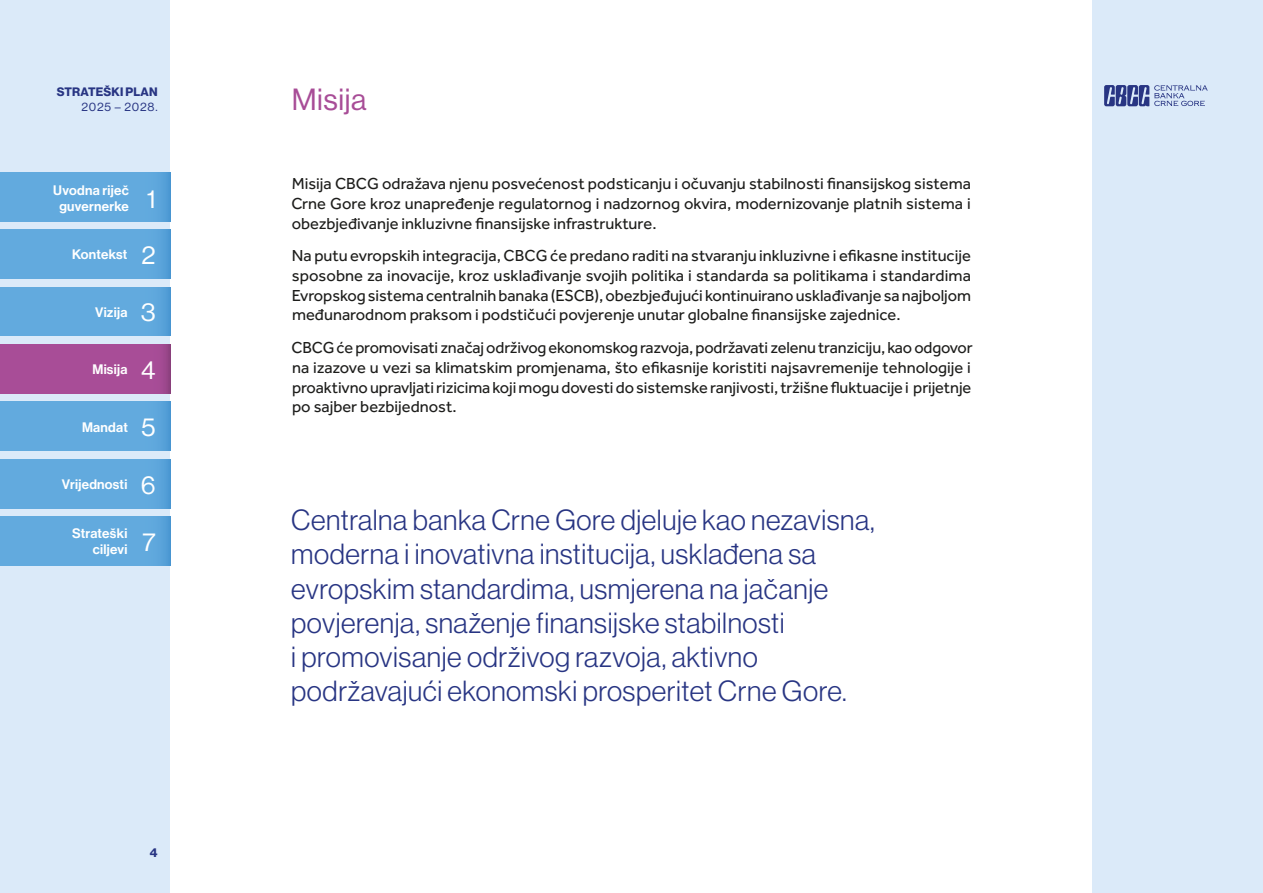
<style>
.page{position:relative;width:1263px;height:893px;background:#fff}
.page>*{position:absolute;margin:0;border:0;box-sizing:border-box;transform-origin:0 0}
.t1{font:30px "N Haas Grotesk DS Pro 55 Rg";letter-spacing:.02em;color:#a84d97}
.t2{font:28.5px/34.2px "N Haas Grotesk DS Pro 45 Lt";letter-spacing:.02em;color:#283583}
.t3{font:25.5px "N Haas Grotesk DS Pro 55 Rg";color:#fff}
.t4{font:16.5px/19.8px "Effra";color:#1d1d1b;text-align:justify}
.t5{font:13.5px/16.2px "N Haas Grotesk DS Pro 65 Md";letter-spacing:.02em;color:#fff;text-align:center}
.t6{font:12px "N Haas Grotesk DS Pro 75 Bd";letter-spacing:.015em;color:#283583}
.t7{font:12px "N Haas Grotesk DS Pro 55 Rg";letter-spacing:.07em;color:#283583}
.s1{font-family:"N Haas Grotesk DS Pro 55 Rg";font-size:25.5px}
</style>
<div class="page">
<div style="left:1093px;top:0;width:170px;height:893px;background:#dbeaf9"></div>
<div style="left:0;top:0;width:170px;height:893px;background:#dbeaf9"></div>
<div style="left:0;top:172px;width:170px;height:49px;background:#62aade"></div>
<div style="left:0;top:230px;width:170px;height:49px;background:#62aade"></div>
<div style="left:0;top:287px;width:170px;height:49px;background:#62aade"></div>
<div style="left:0;top:402px;width:170px;height:49px;background:#62aade"></div>
<div style="left:0;top:459px;width:170px;height:49px;background:#62aade"></div>
<div style="left:0;top:517px;width:170px;height:49px;background:#62aade"></div>
<svg style="left:1104px;top:85px;width:104px;height:21px"></svg>
<div style="left:0;top:344px;width:170px;height:49px;background:#a84d97"></div>
<p class="t6" style="left:57px;top:84px;width:102px">STRATEŠKI PLAN</p>
<p class="t7" style="left:81px;top:100px;width:78px">2025 – 2028.</p>
<p class="t5" style="left:53px;top:182px;width:77px">Uvodna riječ guvernerke</p>
<p class="t5" style="left:72px;top:247px;width:57px">Kontekst</p>
<p class="t5" style="left:95px;top:304px;width:34px">Vizija</p>
<h3 class="t3" style="left:147px;top:184px;width:10px">1</h3>
<h3 class="t3" style="left:141px;top:241px;width:16px">2</h3>
<h3 class="t3" style="left:141px;top:298px;width:16px">3</h3>
<p class="t5" style="left:92px;top:361px;width:65px">Misija <span class="s1">4</span></p>
<p class="t5" style="left:82px;top:419px;width:47px">Mandat</p>
<p class="t5" style="left:62px;top:476px;width:67px">Vrijednosti</p>
<p class="t5" style="left:72px;top:526px;width:57px;text-align:right">Strateški ciljevi</p>
<h3 class="t3" style="left:141px;top:413px;width:16px">5</h3>
<h3 class="t3" style="left:141px;top:470px;width:16px">6</h3>
<h3 class="t3" style="left:142px;top:528px;width:15px">7</h3>
<p class="t6" style="left:150px;top:846px;width:9px">4</p>
<h1 class="t1" style="left:292px;top:82px;width:76px">Misija</h1>
<p class="t4" style="left:291px;top:173px;width:681px">Misija CBCG odražava njenu posvećenost podsticanju i očuvanju stabilnosti finansijskog sistema Crne Gore kroz unapređenje regulatornog i nadzornog okvira, modernizovanje platnih sistema i obezbjeđivanje inkluzivne finansijske infrastrukture.</p>
<p class="t4" style="left:292px;top:245px;width:681px">Na putu evropskih integracija, CBCG će predano raditi na stvaranju inkluzivne i efikasne institucije sposobne za inovacije, kroz usklađivanje svojih politika i standarda sa politikama i standardima Evropskog sistema centralnih banaka (ESCB), obezbjeđujući kontinuirano usklađivanje sa najboljom međunarodnom praksom i podstičući povjerenje unutar globalne finansijske zajednice.</p>
<p class="t4" style="left:291px;top:337px;width:683px">CBCG će promovisati značaj održivog ekonomskog razvoja, podržavati zelenu tranziciju, kao odgovor na izazove u vezi sa klimatskim promjenama, što efikasnije koristiti najsavremenije tehnologije i proaktivno upravljati rizicima koji mogu dovesti do sistemske ranjivosti, tržišne fluktuacije i prijetnje po sajber bezbijednost.</p>
<p class="t2" style="left:291px;top:503px;width:585px">Centralna banka Crne Gore djeluje kao nezavisna, moderna i inovativna institucija, usklađena sa evropskim standardima, usmjerena na jačanje povjerenja, snaženje finansijske stabilnosti<br>i promovisanje održivog razvoja, aktivno podržavajući ekonomski prosperitet Crne Gore.</p>
</div>
